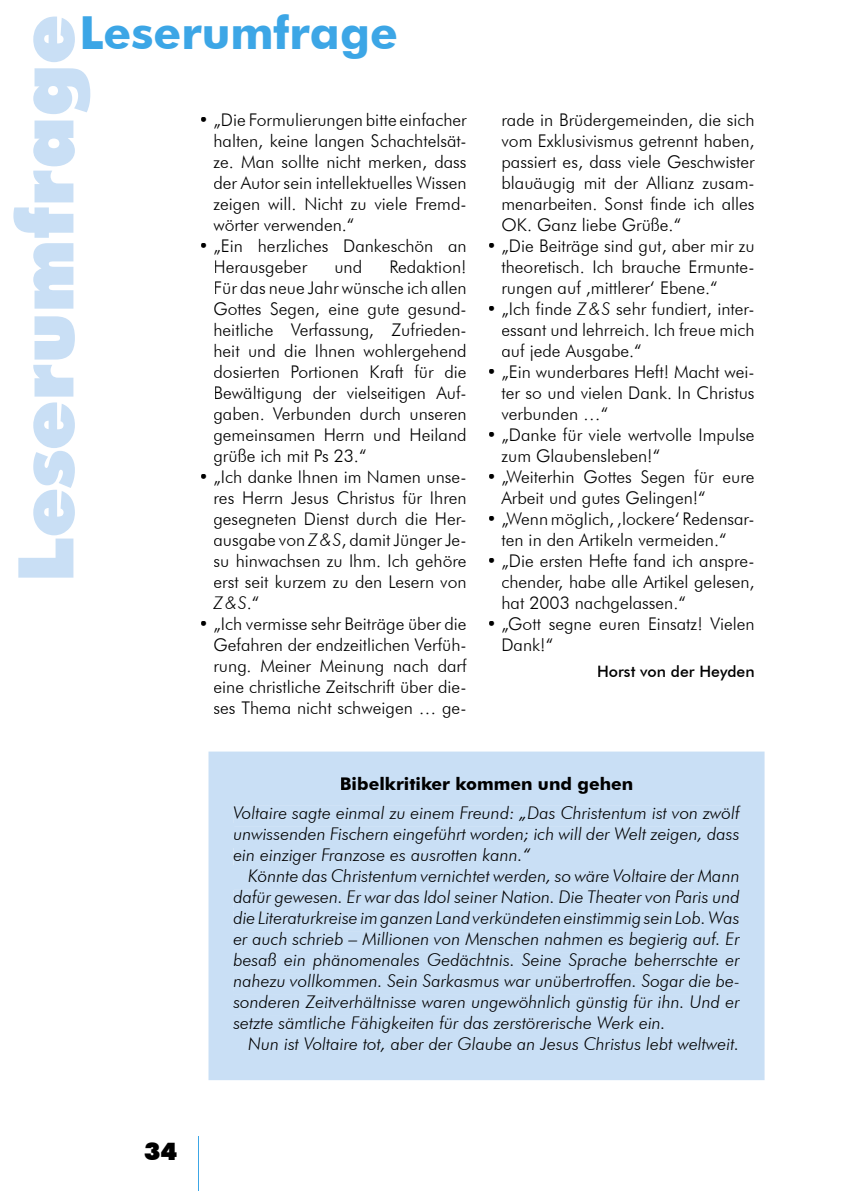
<style>
.page{position:relative;width:844px;height:1191px;background:#fff}
.page>*{position:absolute;margin:0;border:0;box-sizing:border-box;transform-origin:0 0}
.t1{font:900 77px "Futura BT";color:#c9dff5}
.t2{font:700 45.5px "Futura BT";color:#3ca6e6}
.t3{font:900 24.5px "Futura BT";color:#000}
.t4{font:300 17.5px/21px "Futura BT";color:#000;text-align:justify}
.t5{font:italic 300 17.5px/21px "Futura BT";color:#000;text-align:justify}
.t6{font:700 17.5px "Futura BT";color:#000}
.t7{font:500 15.75px "Futura BT";color:#000}
.s1{font-style:italic}
</style>
<div class="page">
<hr style="left:198px;top:1136px;width:1px;height:55px;background:#3ca6e6">
<div style="left:208px;top:751px;width:556px;height:329px;background:#c9dff5"></div>
<div style="left:341px;top:776px;width:291px;height:17px;background:#c9dff5"></div>
<div style="left:234px;top:806px;width:506px;height:17px;background:#c9dff5"></div>
<div style="left:234px;top:827px;width:505px;height:17px;background:#c9dff5"></div>
<div style="left:234px;top:848px;width:296px;height:17px;background:#c9dff5"></div>
<div style="left:249px;top:869px;width:490px;height:15px;background:#c9dff5"></div>
<div style="left:234px;top:890px;width:505px;height:17px;background:#c9dff5"></div>
<div style="left:234px;top:911px;width:505px;height:17px;background:#c9dff5"></div>
<div style="left:234px;top:932px;width:505px;height:17px;background:#c9dff5"></div>
<div style="left:234px;top:953px;width:505px;height:17px;background:#c9dff5"></div>
<div style="left:234px;top:974px;width:504px;height:17px;background:#c9dff5"></div>
<div style="left:233px;top:995px;width:506px;height:17px;background:#c9dff5"></div>
<div style="left:233px;top:1016px;width:430px;height:17px;background:#c9dff5"></div>
<div style="left:249px;top:1037px;width:488px;height:15px;background:#c9dff5"></div>
<h2 class="t2" style="left:79px;top:6px;width:320px">Leserumfrage</h2>
<h1 class="t1" style="left:-1px;top:583px;width:569px;rotate:-90deg">Leserumfrage</h1>
<p class="t4" style="left:213px;top:109px;width:254px;text-indent:-15px">• „Die Formulierungen bitte einfacher halten, keine langen Schachtelsät&shy;ze. Man sollte nicht merken, dass der Autor sein intellektuelles Wissen zeigen will. Nicht zu viele Fremd&shy;wörter verwenden.“</p>
<p class="t4" style="left:213px;top:235px;width:254px;text-indent:-15px">• „Ein herzliches Dankeschön an<br>Herausgeber</p>
<p class="t4" style="left:213px;top:256px;width:254px;text-indent:176px">Redaktion!<br>Für das neue Jahr wünsche ich allen Gottes Segen, eine gute gesund&shy;heitliche Verfassung, Zufrieden&shy;heit und die Ihnen wohlergehend dosierten Portionen Kraft für die Bewältigung der vielseitigen Auf&shy;gaben. Verbunden durch unseren gemeinsamen Herrn und Heiland grüße ich mit Ps 23.“</p>
<p class="t4" style="left:213px;top:466px;width:255px;text-indent:-15px">• „Ich danke Ihnen im Namen unse&shy;res Herrn Jesus Christus für Ihren gesegneten Dienst durch die Her&shy;ausgabe von <span class="s1">Z &amp; S</span>, damit Jünger Je&shy;su hinwachsen zu Ihm. Ich gehöre erst seit kurzem zu den Lesern von <span class="s1">Z &amp; S</span>.“</p>
<p class="t4" style="left:213px;top:613px;width:254px;text-indent:-15px">• „Ich vermisse sehr Beiträge über die Gefahren der endzeitlichen Verfüh&shy;rung. Meiner Meinung nach darf eine christliche Zeitschrift über die&shy;ses Thema nicht schweigen … ge-</p>
<p class="t4" style="left:334px;top:256px;width:29px">und</p>
<p class="t4" style="left:501px;top:109px;width:254px">rade in Brüdergemeinden, die sich vom Exklusivismus getrennt haben, passiert es, dass viele Geschwister blauäugig mit der Allianz zusam&shy;menarbeiten. Sonst finde ich alles OK. Ganz liebe Grüße.“</p>
<p class="t4" style="left:501px;top:235px;width:255px;text-indent:-15px">• „Die Beiträge sind gut, aber mir zu theoretisch. Ich brauche Ermunte&shy;rungen auf ‚mittlerer‘ Ebene.“</p>
<p class="t4" style="left:501px;top:298px;width:254px;text-indent:-15px">• „Ich finde <span class="s1">Z &amp; S</span> sehr fundiert, inter&shy;essant und lehrreich. Ich freue mich auf jede Ausgabe.“</p>
<p class="t4" style="left:501px;top:361px;width:255px;text-indent:-15px">• „Ein wunderbares Heft! Macht wei&shy;ter so und vielen Dank. In Christus verbunden …“</p>
<p class="t4" style="left:501px;top:424px;width:254px;text-indent:-15px">• „Danke für viele wertvolle Impulse zum Glaubensleben!“</p>
<p class="t4" style="left:501px;top:466px;width:254px;text-indent:-15px">• „Weiterhin Gottes Segen für eure<br>Arbeit und gutes Gelingen!“</p>
<p class="t4" style="left:501px;top:508px;width:254px;text-indent:-15px">• „Wenn möglich, ‚lockere‘ Redensar&shy;ten in den Artikeln vermeiden.“</p>
<p class="t4" style="left:501px;top:550px;width:255px;text-indent:-15px">• „Die ersten Hefte fand ich anspre&shy;chender, habe alle Artikel gelesen, hat 2003 nachgelassen.“</p>
<p class="t4" style="left:501px;top:613px;width:254px;text-indent:-15px">• „Gott segne euren Einsatz! Vielen<br>Dank!“</p>
<p class="t7" style="left:597px;top:662px;width:159px">Horst von der Heyden</p>
<h3 class="t3" style="left:144px;top:1136px;width:35px">34</h3>
<p class="t6" style="left:339px;top:773px;width:295px">Bibelkritiker kommen und gehen</p>
<p class="t5" style="left:233px;top:802px;width:507px">Voltaire sagte einmal zu einem Freund: „Das Christentum ist von zwölf unwissenden Fischern eingeführt worden; ich will der Welt zeigen, dass ein einziger Franzose es ausrotten kann.“</p>
<p class="t5" style="left:233px;top:865px;width:507px;text-indent:15px">Könnte das Christentum vernichtet werden, so wäre Voltaire der Mann dafür gewesen. Er war das Idol seiner Nation. Die Theater von Paris und die Literaturkreise im ganzen Land verkündeten einstimmig sein Lob. Was er auch schrieb – Millionen von Menschen nahmen es begierig auf. Er besaß ein phänomenales Gedächtnis. Seine Sprache beherrschte er nahezu vollkommen. Sein Sarkasmus war unübertroffen. Sogar die be&shy;sonderen Zeitverhältnisse waren ungewöhnlich günstig für ihn. Und er setzte sämtliche Fähigkeiten für das zerstörerische Werk ein.</p>
<p class="t5" style="left:248px;top:1033px;width:492px">Nun ist Voltaire tot, aber der Glaube an Jesus Christus lebt weltweit.</p>
</div>
